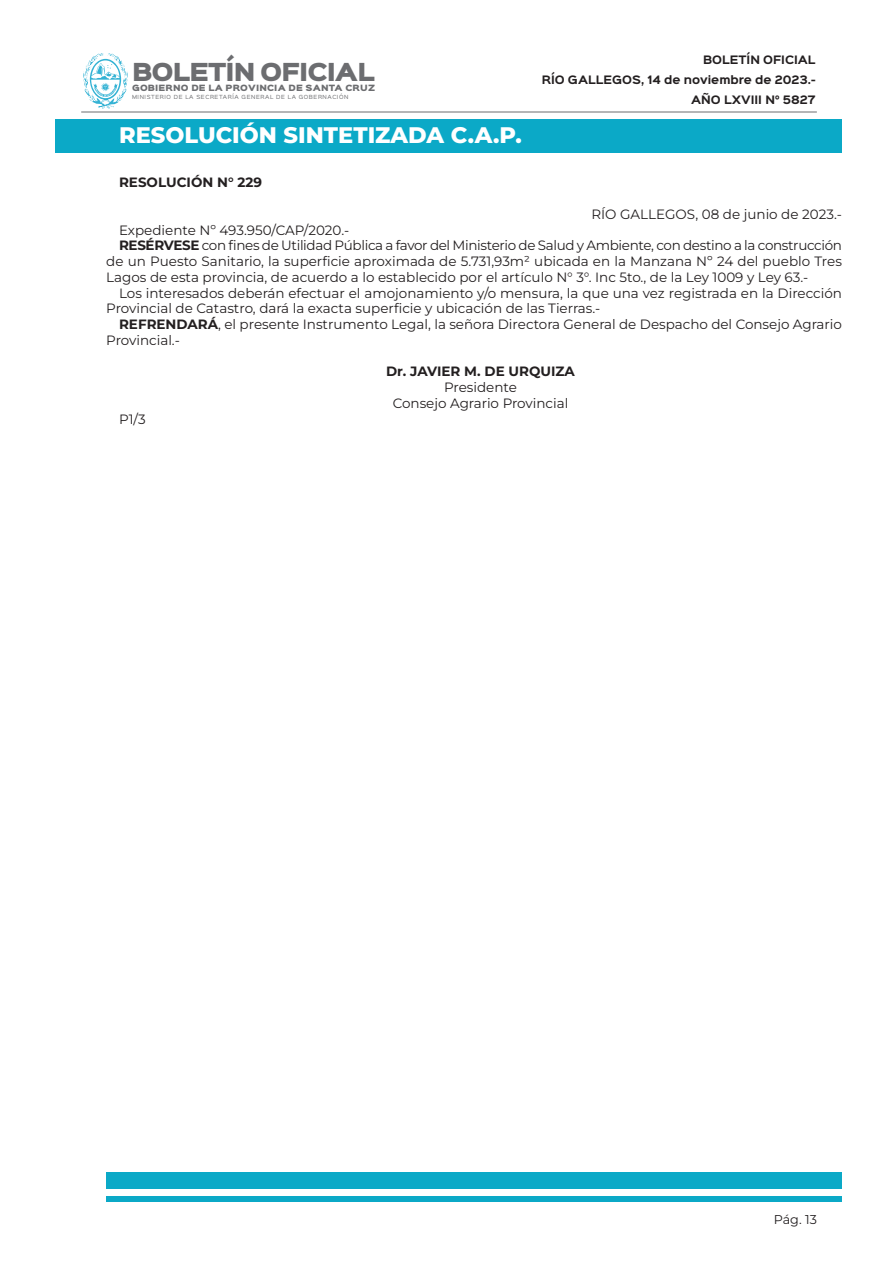
<style>
.page{position:relative;width:893px;height:1263px;background:#fff}
.page>*{position:absolute;margin:0;border:0;box-sizing:border-box;transform-origin:0 0}
.t1{font:800 22.5px "Montserrat";color:#fff}
.t2{font:22.35px "Sinkin Sans 900 X Black";letter-spacing:-.04em;color:#6c6d70}
.t3{font:13.5px/15.8px "Montserrat";color:#231f20}
.t4{font:700 13.5px "Montserrat";color:#231f20}
.t5{font:12.75px "Montserrat";color:#231f20}
.t6{font:700 10.5px/20px "Sinkin Sans 700";color:#231f20;text-align:right}
.t7{font:7.8px "Sinkin Sans 900 X Black";letter-spacing:.02em;color:#6c6d70}
.t8{font:5.1px "Sinkin Sans 400";letter-spacing:.12em;color:#6c6d70}
.s1{font-weight:700}
</style>
<div class="page">
<svg style="left:83px;top:53px;width:45px;height:56px"></svg>
<hr style="left:81px;top:112px;width:736px;height:1px;background:#6c6d70">
<div style="left:55px;top:119px;width:787px;height:33px;background:#0ba9c7"></div>
<div style="left:106px;top:1172px;width:736px;height:17px;background:#0ba9c7"></div>
<div style="left:106px;top:1196px;width:736px;height:5px;background:#0ba9c7"></div>
<h2 class="t2" style="left:132px;top:61px;width:244px">BOLETÍN OFICIAL</h2>
<p class="t7" style="left:132px;top:84px;width:245px">GOBIERNO DE LA PROVINCIA DE SANTA CRUZ</p>
<p class="t8" style="left:132px;top:93px;width:218px">MINISTERIO DE LA SECRETARÍA GENERAL DE LA GOBERNACIÓN</p>
<p class="t1" style="left:119px;top:120px;width:404px">RESOLUCIÓN SINTETIZADA C.A.P.</p>
<p class="t4" style="left:119px;top:173px;width:145px">RESOLUCIÓN N° 229</p>
<p class="t6" style="left:542px;top:50px;width:275px">BOLETÍN OFICIAL<br>RÍO GALLEGOS, 14 de noviembre de 2023.-<br>AÑO LXVIII N° 5827</p>
<p class="t3" style="left:591px;top:206px;width:252px">RÍO GALLEGOS, 08 de junio de 2023.-</p>
<p class="t3" style="left:119px;top:222px;width:232px">Expediente Nº 493.950/CAP/2020.-</p>
<p class="t3" style="left:106px;top:237px;width:737px;text-align:justify;text-indent:13px"><span class="s1">RESÉRVESE</span> con fines de Utilidad Pública a favor del Ministerio de Salud y Ambiente, con destino a la construcción de un Puesto Sanitario, la superficie aproximada de 5.731,93m² ubicada en la Manzana Nº 24 del pueblo Tres Lagos de esta provincia, de acuerdo a lo establecido por el artículo N° 3°. Inc 5to., de la Ley 1009 y Ley 63.-</p>
<p class="t3" style="left:106px;top:285px;width:737px;text-indent:13px">Los interesados deberán efectuar el amojonamiento y/o mensura, la que una vez registrada en la Dirección<br>Provincial de Catastro, dará la exacta superficie y ubicación de las Tierras.-</p>
<p class="t3" style="left:106px;top:316px;width:737px;text-indent:13px"><span class="s1">REFRENDARÁ</span>, el presente Instrumento Legal, la señora Directora General de Despacho del Consejo Agrario<br>Provincial.-</p>
<p class="t4" style="left:386px;top:362px;width:190px">Dr. JAVIER M. DE URQUIZA</p>
<p class="t3" style="left:444px;top:379px;width:74px">Presidente</p>
<p class="t3" style="left:393px;top:395px;width:177px">Consejo Agrario Provincial</p>
<p class="t3" style="left:119px;top:411px;width:28px">P1/3</p>
<p class="t5" style="left:774px;top:1211px;width:45px">Pág. 13</p>
</div>
